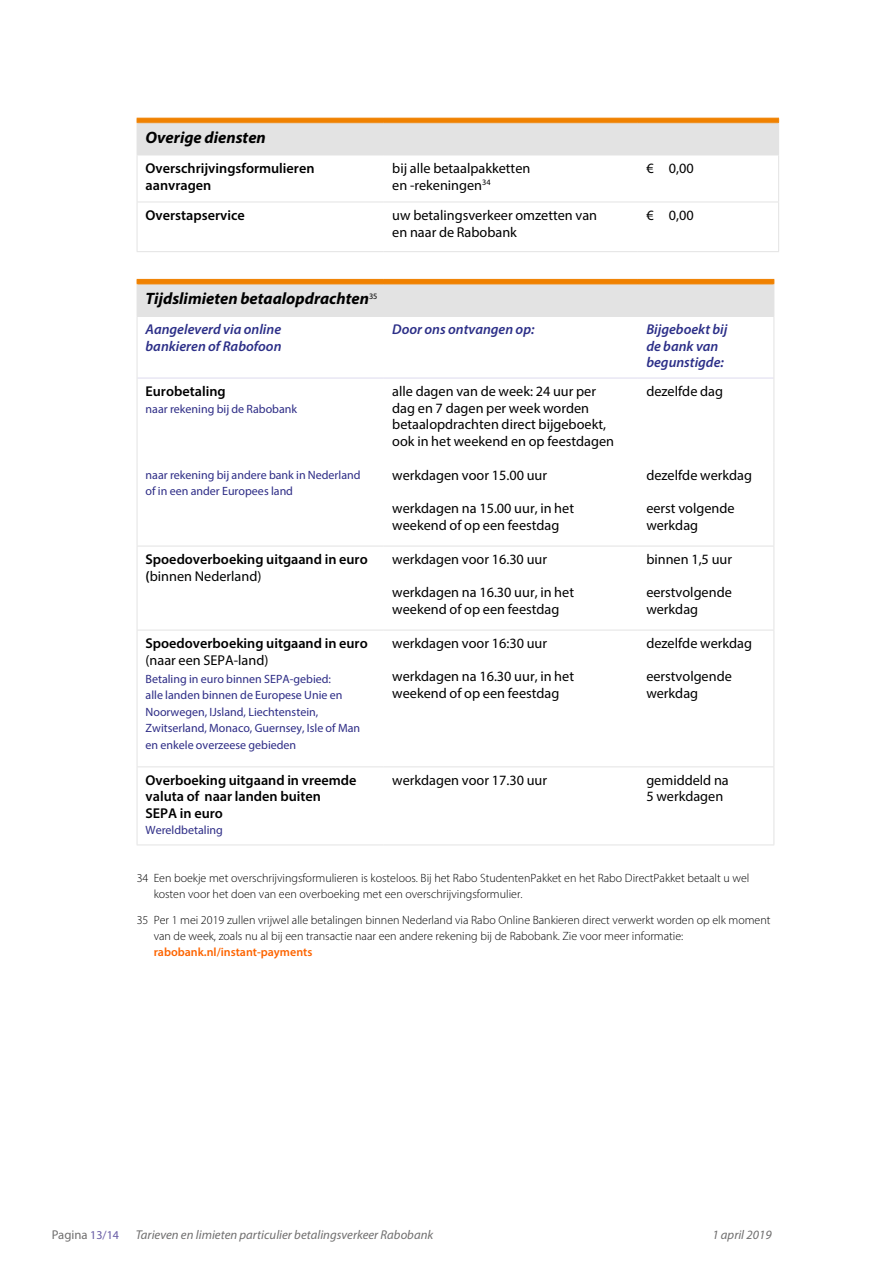
<style>
.page{position:relative;width:893px;height:1263px;background:#fff}
.page>*{position:absolute;margin:0;border:0;box-sizing:border-box;transform-origin:0 0}
.t1{font:italic 700 16.5px "Myriad Pro";color:#000}
.t2{font:14.25px/16.5px "Myriad Pro";color:#000}
.t3{font:600 14.25px/16.5px "Myriad Pro";color:#000}
.t4{font:italic 600 14.25px/16.5px "Myriad Pro";color:#2c2f88}
.t5{font:italic 12.75px "Myriad Pro";color:#706f6f}
.t6{font:12.75px "Myriad Pro";color:#706f6f}
.t7{font:300 12px/15.8px "Myriad Pro";color:#000}
.t8{font:12px/16.5px "Myriad Pro";color:#2d2c86}
.t9{font:600 12px "Myriad Pro";color:#fd6400}
.s1{font-weight:400;color:#010202}
.s2{font-size:12px;color:#675ba4}
</style>
<div class="page">
<div style="left:137px;top:123px;width:642px;height:32px;background:#e3e3e3"></div>
<hr style="left:137px;top:155px;width:247px;height:1px;background:#e3e3e3">
<hr style="left:137px;top:155px;width:1px;height:47px;background:#e3e3e3">
<hr style="left:384px;top:155px;width:254px;height:1px;background:#e3e3e3">
<hr style="left:137px;top:202px;width:247px;height:1px;background:#e3e3e3">
<hr style="left:137px;top:202px;width:1px;height:49px;background:#e3e3e3">
<hr style="left:384px;top:202px;width:254px;height:1px;background:#e3e3e3">
<hr style="left:137px;top:251px;width:247px;height:1px;background:#e3e3e3">
<hr style="left:384px;top:251px;width:254px;height:1px;background:#e3e3e3">
<svg style="left:137px;top:118px;width:642px;height:5px;background:#ef850a"></svg>
<hr style="left:638px;top:155px;width:141px;height:1px;background:#e3e3e3">
<hr style="left:778px;top:155px;width:1px;height:47px;background:#e3e3e3">
<hr style="left:638px;top:202px;width:141px;height:1px;background:#e3e3e3">
<hr style="left:778px;top:202px;width:1px;height:49px;background:#e3e3e3">
<hr style="left:638px;top:251px;width:141px;height:1px;background:#e3e3e3">
<div style="left:137px;top:284px;width:637px;height:32px;background:#e3e3e3"></div>
<hr style="left:137px;top:378px;width:247px;height:1px;background:#dddaee">
<hr style="left:384px;top:378px;width:254px;height:1px;background:#dddaee">
<hr style="left:638px;top:378px;width:135px;height:1px;background:#dddaee">
<hr style="left:137px;top:284px;width:247px;height:1px;background:#f08100">
<hr style="left:384px;top:284px;width:254px;height:1px;background:#f08100">
<hr style="left:638px;top:284px;width:136px;height:1px;background:#f08100">
<hr style="left:137px;top:316px;width:247px;height:1px;background:#e3e3e3">
<hr style="left:137px;top:317px;width:1px;height:61px;background:#e3e3e3">
<hr style="left:384px;top:316px;width:254px;height:1px;background:#e3e3e3">
<hr style="left:137px;top:378px;width:1px;height:84px;background:#e3e3e3">
<hr style="left:137px;top:462px;width:1px;height:84px;background:#e3e3e3">
<hr style="left:137px;top:546px;width:247px;height:1px;background:#e3e3e3">
<hr style="left:137px;top:546px;width:1px;height:84px;background:#e3e3e3">
<hr style="left:384px;top:546px;width:254px;height:1px;background:#e3e3e3">
<hr style="left:137px;top:630px;width:247px;height:1px;background:#e3e3e3">
<hr style="left:137px;top:630px;width:1px;height:136px;background:#e3e3e3">
<hr style="left:384px;top:630px;width:254px;height:1px;background:#e3e3e3">
<hr style="left:137px;top:766px;width:247px;height:1px;background:#e3e3e3">
<hr style="left:137px;top:767px;width:1px;height:77px;background:#e3e3e3">
<hr style="left:384px;top:766px;width:254px;height:1px;background:#e3e3e3">
<hr style="left:137px;top:844px;width:247px;height:1px;background:#e3e3e3">
<hr style="left:384px;top:844px;width:254px;height:1px;background:#e3e3e3">
<hr style="left:137px;top:284px;width:1px;height:32px;background:#e3e3e3">
<hr style="left:773px;top:284px;width:1px;height:32px;background:#e3e3e3">
<div style="left:137px;top:279px;width:637px;height:5px;background:#f08100"></div>
<hr style="left:638px;top:316px;width:136px;height:1px;background:#e3e3e3">
<hr style="left:773px;top:317px;width:1px;height:61px;background:#e3e3e3">
<hr style="left:773px;top:378px;width:1px;height:84px;background:#e3e3e3">
<hr style="left:773px;top:462px;width:1px;height:84px;background:#e3e3e3">
<hr style="left:638px;top:546px;width:136px;height:1px;background:#e3e3e3">
<hr style="left:773px;top:546px;width:1px;height:84px;background:#e3e3e3">
<hr style="left:638px;top:630px;width:136px;height:1px;background:#e3e3e3">
<hr style="left:773px;top:630px;width:1px;height:136px;background:#e3e3e3">
<hr style="left:638px;top:766px;width:136px;height:1px;background:#e3e3e3">
<hr style="left:773px;top:767px;width:1px;height:77px;background:#e3e3e3">
<hr style="left:638px;top:844px;width:136px;height:1px;background:#e3e3e3">
<p class="t1" style="left:146px;top:127px;width:122px">Overige diensten</p>
<p class="t3" style="left:146px;top:160px;width:170px">Overschrijvingsformulieren aanvragen</p>
<p class="t2" style="left:392px;top:160px;width:140px">bij alle betaalpakketten en -rekeningen<sup>34</sup></p>
<p class="t2" style="left:646px;top:160px;width:49px">€ 0,00</p>
<p class="t3" style="left:146px;top:207px;width:101px">Overstapservice</p>
<p class="t2" style="left:392px;top:207px;width:206px">uw betalingsverkeer omzetten van en naar de Rabobank</p>
<p class="t2" style="left:646px;top:207px;width:49px">€ 0,00</p>
<p class="t1" style="left:146px;top:288px;width:233px">Tijdslimieten betaalopdrachten<sup>35</sup></p>
<p class="t4" style="left:146px;top:321px;width:138px">Aangeleverd via online bankieren of Rabofoon</p>
<p class="t4" style="left:392px;top:321px;width:144px">Door ons ontvangen op:</p>
<p class="t4" style="left:646px;top:321px;width:83px">Bijgeboekt bij de bank van begunstigde:</p>
<p class="t3" style="left:146px;top:383px;width:82px">Eurobetaling</p>
<p class="t8" style="left:146px;top:400px;width:153px">naar rekening bij de Rabobank</p>
<p class="t2" style="left:392px;top:383px;width:223px">alle dagen van de week: 24 uur per dag en 7 dagen per week worden betaalopdrachten direct bijgeboekt, ook in het weekend en op feestdagen</p>
<p class="t2" style="left:646px;top:383px;width:78px">dezelfde dag</p>
<p class="t8" style="left:146px;top:466px;width:217px">naar rekening bij andere bank in Nederland of in een ander Europees land</p>
<p class="t2" style="left:392px;top:467px;width:156px">werkdagen voor 15.00 uur</p>
<p class="t2" style="left:392px;top:500px;width:183px">werkdagen na 15.00 uur, in het weekend of op een feestdag</p>
<p class="t3" style="left:146px;top:551px;width:224px">Spoedoverboeking uitgaand in euro (<span class="s1">binnen Nederland)</span></p>
<p class="t2" style="left:392px;top:551px;width:156px">werkdagen voor 16.30 uur</p>
<p class="t2" style="left:392px;top:584px;width:183px">werkdagen na 16.30 uur, in het weekend of op een feestdag</p>
<p class="t3" style="left:146px;top:635px;width:224px">Spoedoverboeking uitgaand in euro</p>
<p class="t2" style="left:146px;top:651px;width:124px">(naar een SEPA-land)</p>
<p class="t8" style="left:146px;top:670px;width:216px">Betaling in euro binnen SEPA-gebied:<br>alle landen binnen de Europese Unie en Noorwegen, IJsland, Liechtenstein, Zwitserland, Monaco, Guernsey, Isle of Man en enkele overzeese gebieden</p>
<p class="t2" style="left:392px;top:635px;width:156px">werkdagen voor 16:30 uur</p>
<p class="t2" style="left:392px;top:668px;width:183px">werkdagen na 16.30 uur, in het weekend of op een feestdag</p>
<p class="t2" style="left:646px;top:467px;width:107px">dezelfde werkdag</p>
<p class="t2" style="left:646px;top:500px;width:90px">eerst volgende werkdag</p>
<p class="t2" style="left:646px;top:551px;width:87px">binnen 1,5 uur</p>
<p class="t2" style="left:646px;top:584px;width:87px">eerstvolgende werkdag</p>
<p class="t2" style="left:646px;top:635px;width:107px">dezelfde werkdag</p>
<p class="t2" style="left:646px;top:668px;width:87px">eerstvolgende werkdag</p>
<p class="t3" style="left:146px;top:771px;width:212px">Overboeking uitgaand in vreemde valuta of naar landen buiten<br>SEPA in euro</p>
<p class="t8" style="left:146px;top:822px;width:79px">Wereldbetaling</p>
<p class="t2" style="left:392px;top:772px;width:156px">werkdagen voor 17.30 uur</p>
<p class="t2" style="left:646px;top:772px;width:84px">gemiddeld na<br>5 werkdagen</p>
<p class="t7" style="left:154px;top:870px;width:597px;text-indent:-17px">34 Een boekje met overschrijvingsformulieren is kosteloos. Bij het Rabo StudentenPakket en het Rabo DirectPakket betaalt u wel kosten voor het doen van een overboeking met een overschrijvingsformulier.</p>
<p class="t7" style="left:154px;top:912px;width:618px;text-indent:-17px">35 Per 1 mei 2019 zullen vrijwel alle betalingen binnen Nederland via Rabo Online Bankieren direct verwerkt worden op elk moment van de week, zoals nu al bij een transactie naar een andere rekening bij de Rabobank. Zie voor meer informatie:</p>
<p class="t9" style="left:154px;top:944px;width:160px">rabobank.nl/instant-payments</p>
<p class="t6" style="left:52px;top:1227px;width:69px">Pagina <span class="s2">13/14</span></p>
<p class="t5" style="left:136px;top:1227px;width:299px">Tarieven en limieten particulier betalingsverkeer Rabobank</p>
<p class="t5" style="left:712px;top:1227px;width:61px">1 april 2019</p>
</div>
